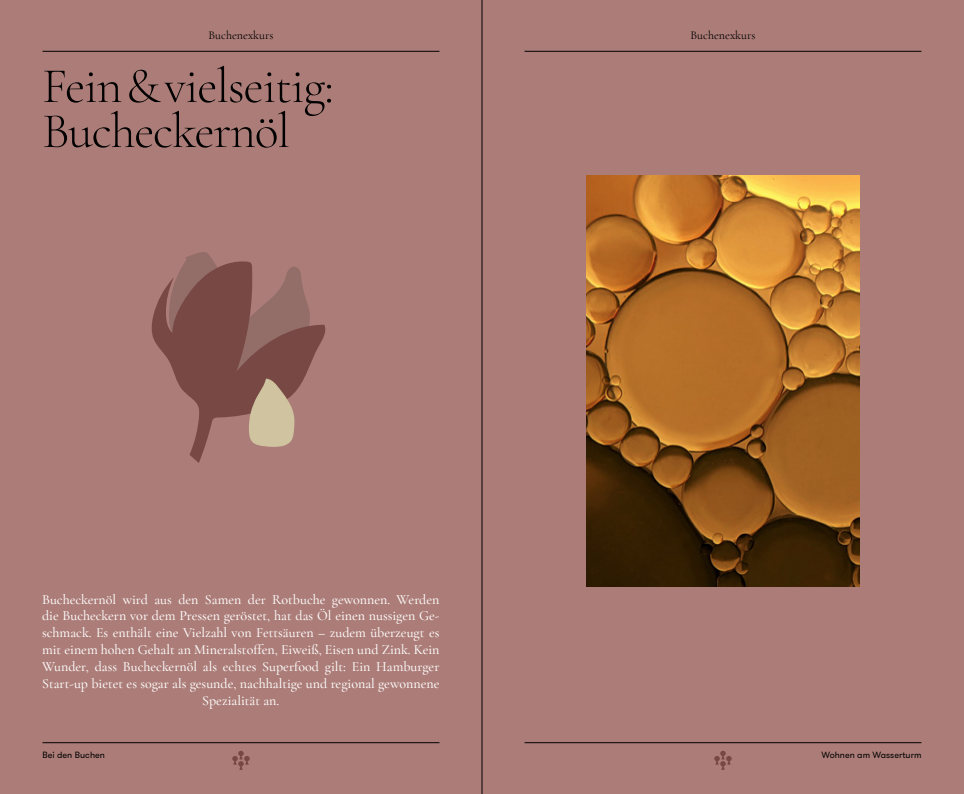
<style>
.page{position:relative;width:964px;height:794px;background:#ac7d78}
.page>*{position:absolute;margin:0;border:0;box-sizing:border-box;transform-origin:0 0}
.t1{font:300 50px/45px "Cormorant Garamond";letter-spacing:-.025em;color:#000}
.t2{font:500 14px/16.9px "Cormorant Garamond";color:#fff;text-align:center}
.t3{font:12px "Cormorant Garamond";color:#000}
.t4{font:9px "GT Walsheim Pro";letter-spacing:.005em;color:#000}
</style>
<div class="page">
<svg style="left:232px;top:751px;width:18px;height:19px"></svg>
<svg style="left:714px;top:751px;width:18px;height:19px"></svg>
<svg style="left:151px;top:285px;width:175px;height:178px"></svg>
<svg style="left:168px;top:252px;width:143px;height:195px"></svg>
<hr style="left:43px;top:742px;width:396px;height:1px;background:#000">
<hr style="left:43px;top:51px;width:396px;height:1px;background:#000">
<hr style="left:524px;top:51px;width:397px;height:1px;background:#000">
<hr style="left:524px;top:742px;width:397px;height:1px;background:#000">
<img style="left:586px;top:176px;width:273px;height:411px">
<hr style="left:482px;top:0;width:1px;height:794px;background:#000">
<p class="t3" style="left:208px;top:28px;width:67px">Buchenexkurs</p>
<p class="t3" style="left:690px;top:28px;width:67px">Buchenexkurs</p>
<h1 class="t1" style="left:42px;top:63px;width:293px">Fein&amp;vielseitig:<br>Bucheckernöl</h1>
<p class="t2" style="left:42px;top:590px;width:399px">Bucheckernöl wird aus den Samen der Rotbuche gewonnen. Werden die Bucheckern vor dem Pressen geröstet, hat das Öl einen nussigen Ge&shy;schmack. Es enthält eine Vielzahl von Fettsäuren – zudem überzeugt es mit einem hohen Gehalt an Mineralstoffen, Eiweiß, Eisen und Zink. Kein Wunder, dass Bucheckernöl als echtes Superfood gilt: Ein Hamburger Start-up bietet es sogar als gesunde, nachhaltige und regional gewonnene Spezialität an.</p>
<p class="t4" style="left:43px;top:748px;width:64px">Bei den Buchen</p>
<p class="t4" style="left:821px;top:748px;width:102px">Wohnen am Wasserturm</p>
</div>
